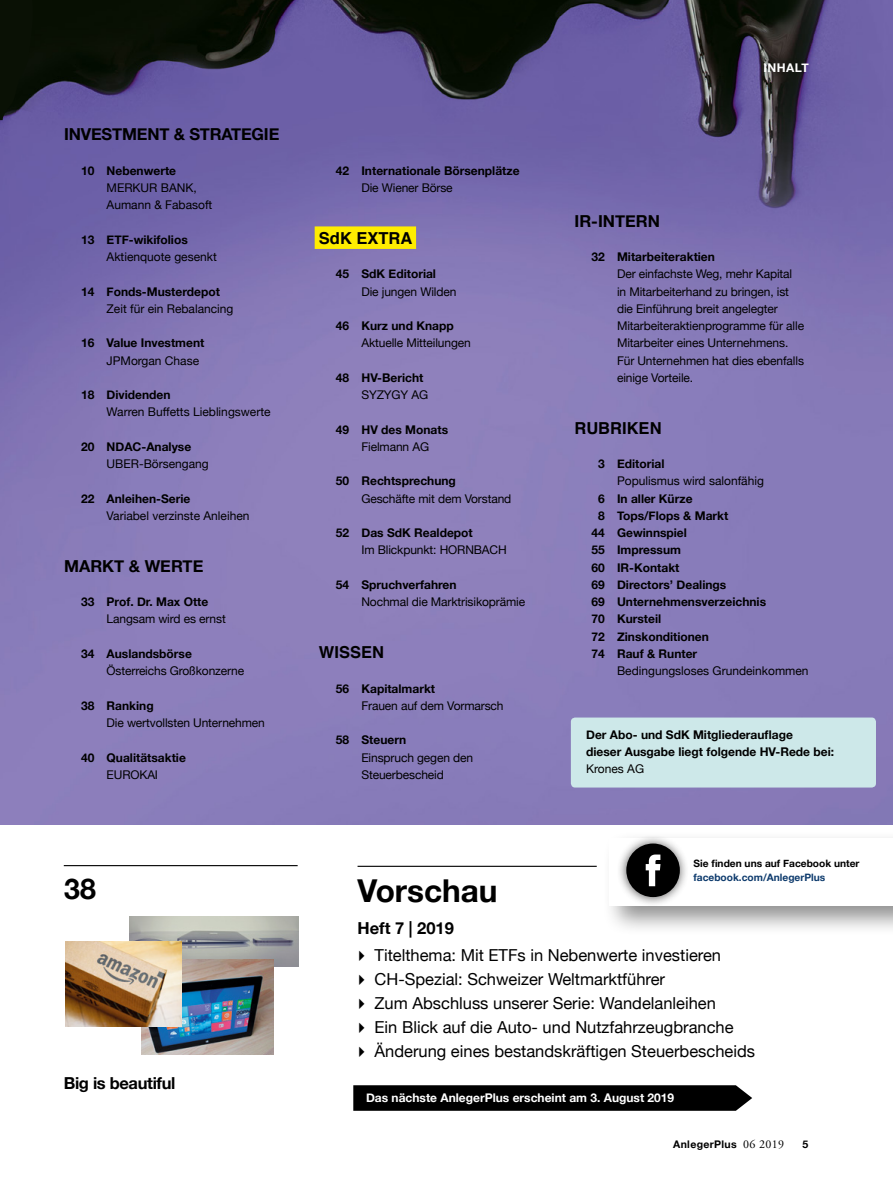
<style>
.page{position:relative;width:893px;height:1191px;background:#fff}
.page>*{position:absolute;margin:0;border:0;box-sizing:border-box;transform-origin:0 0}
.t1{font:700 31.5px "Helvetica Neue";color:#000}
.t2{font:700 28.5px "Helvetica Neue";color:#000}
.t3{font:16.5px/24px "Helvetica Neue";color:#000}
.t4{font:700 16.5px "Helvetica Neue";letter-spacing:-.01em;color:#000}
.t5{font:700 16.5px "Helvetica";color:#000}
.t6{font:12px/17.2px "Helvetica Neue";letter-spacing:-.01em;color:#000}
.t7{font:700 12px/17.2px "Helvetica Neue";color:#000}
.t8{font:700 12px "Helvetica Neue";color:#fff}
.t9{font:700 10.5px "Helvetica Neue";letter-spacing:.03em;color:#000}
.t10{font:700 10.2px "Helvetica Neue";color:#000}
.t11{font:700 10.2px "Helvetica Neue";color:#0e3b6d}
.s1{font-family:"Adobe Garamond Pro";font-weight:400;font-size:12px}
</style>
<div class="page">
<img style="left:0;top:0;width:893px;height:825px">
<div style="left:353px;top:1085px;width:399px;height:25px;background:#000"></div>
<div style="left:315px;top:226px;width:101px;height:23px;background:#ffed00"></div>
<hr style="left:64px;top:865px;width:234px;height:1px;background:#000">
<hr style="left:358px;top:865px;width:239px;height:2px;background:#000">
<div style="left:603px;top:830px;width:290px;height:106px;background:#000;opacity:.44"></div>
<div style="left:610px;top:837px;width:283px;height:68px;background:#fff"></div>
<div style="left:617px;top:834px;width:73px;height:72px;background:#222121;opacity:.75"></div>
<div style="left:626px;top:843px;width:54px;height:54px;background:#000;border-radius:50%"></div>
<svg style="left:646px;top:854px;width:14px;height:32px"></svg>
<div style="left:571px;top:717px;width:305px;height:70px;background:#cde8e9;border-radius:4px"></div>
<img style="left:129px;top:917px;width:170px;height:50px">
<img style="left:141px;top:959px;width:133px;height:95px">
<img style="left:65px;top:941px;width:116px;height:85px">
<svg style="left:0;top:0;width:35px;height:342px;background:#4c4673"></svg>
<h3 class="t4" style="left:64px;top:121px;width:217px">INVESTMENT &amp; STRATEGIE</h3>
<p class="t7" style="left:81px;top:162px;width:97px">10 Nebenwerte</p>
<p class="t6" style="left:107px;top:180px;width:107px">MERKUR BANK,<br>Aumann &amp; Fabasoft</p>
<p class="t7" style="left:81px;top:231px;width:108px">13 ETF-wikifolios</p>
<p class="t6" style="left:107px;top:249px;width:112px">Aktienquote gesenkt</p>
<p class="t7" style="left:81px;top:283px;width:140px">14 Fonds-Musterdepot</p>
<p class="t6" style="left:107px;top:301px;width:128px">Zeit für ein Rebalancing</p>
<p class="t7" style="left:81px;top:335px;width:125px">16 Value Investment</p>
<p class="t6" style="left:107px;top:352px;width:94px">JPMorgan Chase</p>
<p class="t7" style="left:81px;top:386px;width:91px">18 Dividenden</p>
<p class="t6" style="left:107px;top:404px;width:166px">Warren Buffetts Lieblingswerte</p>
<p class="t7" style="left:81px;top:438px;width:112px">20 NDAC-Analyse</p>
<p class="t6" style="left:107px;top:456px;width:104px">UBER-Börsengang</p>
<p class="t7" style="left:81px;top:490px;width:111px">22 Anleihen-Serie</p>
<p class="t6" style="left:107px;top:508px;width:144px">Variabel verzinste Anleihen</p>
<h3 class="t4" style="left:64px;top:553px;width:141px">MARKT &amp; WERTE</h3>
<p class="t7" style="left:81px;top:593px;width:129px">33 Prof. Dr. Max Otte</p>
<p class="t6" style="left:107px;top:611px;width:121px">Langsam wird es ernst</p>
<p class="t7" style="left:81px;top:645px;width:112px">34 Auslandsbörse</p>
<p class="t6" style="left:107px;top:663px;width:139px">Österreichs Großkonzerne</p>
<p class="t7" style="left:81px;top:697px;width:74px">38 Ranking</p>
<p class="t6" style="left:107px;top:715px;width:160px">Die wertvollsten Unternehmen</p>
<p class="t7" style="left:81px;top:749px;width:106px">40 Qualitätsaktie</p>
<p class="t6" style="left:107px;top:766px;width:53px">EUROKAI</p>
<p class="t7" style="left:336px;top:162px;width:185px">42 Internationale Börsenplätze</p>
<p class="t6" style="left:361px;top:180px;width:93px">Die Wiener Börse</p>
<h3 class="t5" style="left:319px;top:225px;width:95px">SdK EXTRA</h3>
<p class="t7" style="left:336px;top:266px;width:102px">45 SdK Editorial</p>
<p class="t6" style="left:361px;top:283px;width:96px">Die jungen Wilden</p>
<p class="t7" style="left:336px;top:317px;width:119px">46 Kurz und Knapp</p>
<p class="t6" style="left:361px;top:335px;width:111px">Aktuelle Mitteilungen</p>
<p class="t7" style="left:336px;top:369px;width:89px">48 HV-Bericht</p>
<p class="t6" style="left:361px;top:387px;width:68px">SYZYGY AG</p>
<p class="t7" style="left:336px;top:421px;width:114px">49 HV des Monats</p>
<p class="t6" style="left:361px;top:439px;width:69px">Fielmann AG</p>
<p class="t7" style="left:336px;top:473px;width:121px">50 Rechtsprechung</p>
<p class="t6" style="left:361px;top:490px;width:151px">Geschäfte mit dem Vorstand</p>
<p class="t7" style="left:336px;top:524px;width:138px">52 Das SdK Realdepot</p>
<p class="t6" style="left:361px;top:542px;width:147px">Im Blickpunkt: HORNBACH</p>
<p class="t7" style="left:336px;top:576px;width:122px">54 Spruchverfahren</p>
<p class="t6" style="left:361px;top:594px;width:165px">Nochmal die Marktrisikoprämie</p>
<h3 class="t5" style="left:319px;top:639px;width:67px">WISSEN</h3>
<p class="t7" style="left:336px;top:680px;width:101px">56 Kapitalmarkt</p>
<p class="t6" style="left:361px;top:697px;width:144px">Frauen auf dem Vormarsch</p>
<p class="t7" style="left:336px;top:731px;width:72px">58 Steuern</p>
<p class="t6" style="left:361px;top:749px;width:113px">Einspruch gegen den<br>Steuerbescheid</p>
<h2 class="t2" style="left:64px;top:866px;width:33px">38</h2>
<h1 class="t1" style="left:358px;top:866px;width:142px">Vorschau</h1>
<p class="t8" style="left:763px;top:58px;width:47px">INHALT</p>
<h3 class="t4" style="left:574px;top:208px;width:87px">IR-INTERN</h3>
<p class="t7" style="left:591px;top:248px;width:125px">32 Mitarbeiteraktien</p>
<p class="t6" style="left:617px;top:266px;width:189px">Der einfachste Weg, mehr Kapital in Mitarbeiterhand zu bringen, ist die Einführung breit angelegter<br>Mitarbeiteraktienprogramme für alle<br>Mitarbeiter eines Unternehmens.<br>Für Unternehmen hat dies ebenfalls einige Vorteile.</p>
<h3 class="t5" style="left:574px;top:414px;width:89px">RUBRIKEN</h3>
<p class="t7" style="left:598px;top:455px;width:68px">3 Editorial</p>
<p class="t6" style="left:617px;top:473px;width:148px">Populismus wird salonfähig</p>
<p class="t7" style="left:598px;top:490px;width:96px">6 In aller Kürze</p>
<p class="t7" style="left:598px;top:507px;width:132px">8 Tops/Flops &amp; Markt</p>
<p class="t7" style="left:591px;top:524px;width:97px">44 Gewinnspiel</p>
<p class="t7" style="left:591px;top:542px;width:91px">55 Impressum</p>
<p class="t7" style="left:591px;top:559px;width:89px">60 IR-Kontakt</p>
<p class="t7" style="left:591px;top:576px;width:136px">69 Directors’ Dealings</p>
<p class="t7" style="left:591px;top:593px;width:176px">69 Unternehmensverzeichnis</p>
<p class="t7" style="left:591px;top:611px;width:71px">70 Kursteil</p>
<p class="t7" style="left:591px;top:628px;width:119px">72 Zinskonditionen</p>
<p class="t7" style="left:591px;top:645px;width:107px">74 Rauf &amp; Runter</p>
<p class="t6" style="left:617px;top:663px;width:193px">Bedingungsloses Grundeinkommen</p>
<p class="t7" style="left:586px;top:726px;width:249px">Der Abo- und SdK Mitgliederauflage<br>dieser Ausgabe liegt folgende HV-Rede bei:</p>
<p class="t6" style="left:586px;top:761px;width:60px">Krones AG</p>
<p class="t10" style="left:693px;top:855px;width:168px">Sie finden uns auf Facebook unter</p>
<p class="t11" style="left:693px;top:869px;width:133px">facebook.com/AnlegerPlus</p>
<h3 class="t4" style="left:64px;top:1070px;width:113px">Big is beautiful</h3>
<h3 class="t4" style="left:358px;top:915px;width:98px">Heft 7 | 2019</h3>
<p class="t3" style="left:375px;top:944px;width:382px">Titelthema: Mit ETFs in Nebenwerte investieren CH-Spezial: Schweizer Weltmarktführer<br>Zum Abschluss unserer Serie: Wandelanleihen<br>Ein Blick auf die Auto- und Nutzfahrzeugbranche Änderung eines bestandskräftigen Steuerbescheids</p>
<p class="t8" style="left:366px;top:1088px;width:310px">Das nächste AnlegerPlus erscheint am 3. August 2019</p>
<p class="t9" style="left:673px;top:1136px;width:112px">AnlegerPlus <span class="s1">06 2019</span></p>
<p class="t9" style="left:802px;top:1136px;width:7px">5</p>
</div>
